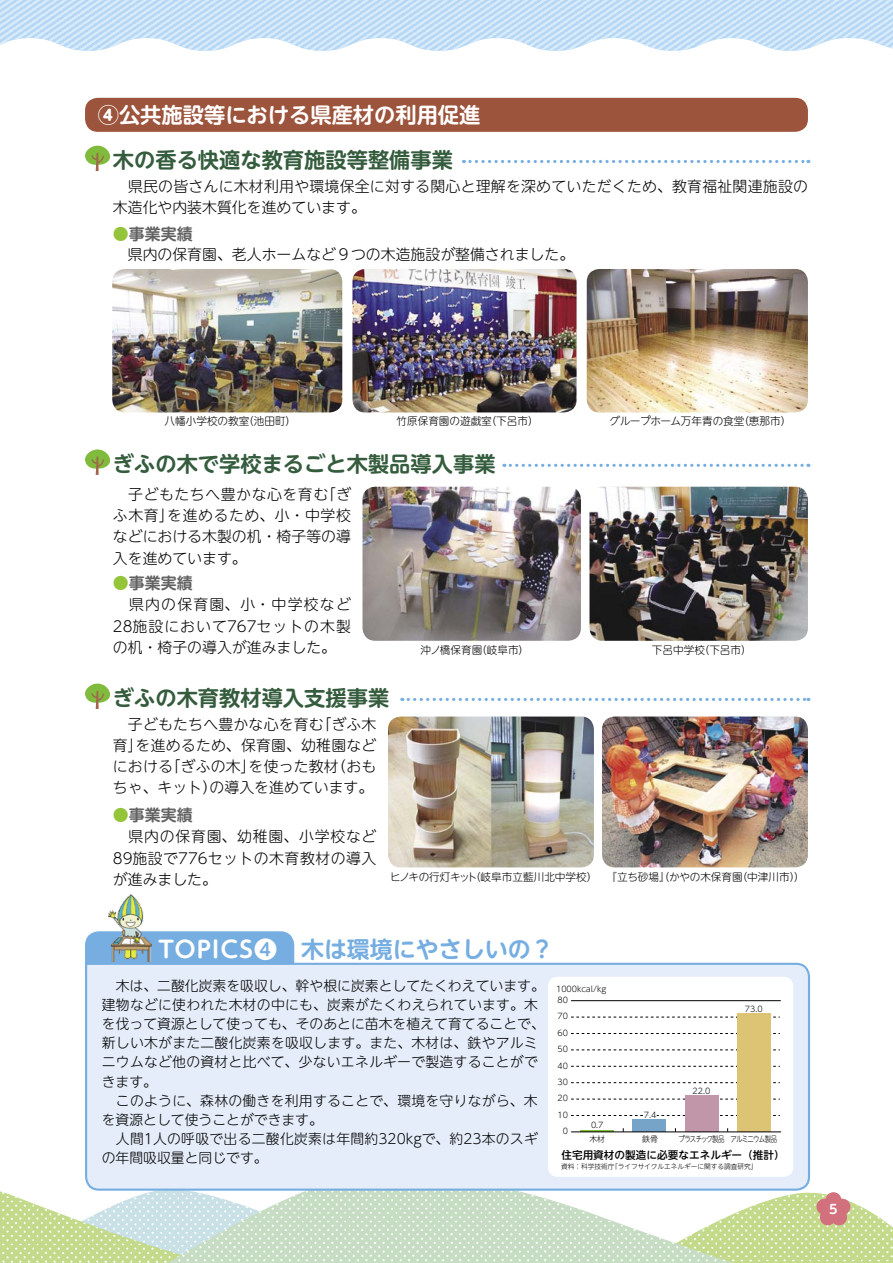
<style>
.page{position:relative;width:893px;height:1263px;background:#fff}
.page>*{position:absolute;margin:0;border:0;box-sizing:border-box;transform-origin:0 0}
.t1{font:700 22.95px "UD Shin M Go Pro De";color:#76aee1}
.t2{font:700 21.3px "UD Shin M Go Pro De";color:#345c3d}
.t3{font:700 21.3px "UD Shin M Go Pro De";color:#fff}
.t4{font:700 15.9px "UD Shin M Go Pro De";color:#636363}
.t5{font:300 14.85px/21.3px "UD Shin M Go Pro";letter-spacing:.015em;color:#000;text-align:justify}
.t6{font:300 13.8px/19.2px "UD Shin M Go Pro";letter-spacing:.02em;color:#000}
.t7{font:700 12.75px "UD Shin M Go Pro De";color:#fff}
.t8{font:300 10.65px "UD Shin M Go Pro";color:#000}
.t9{font:500 10.65px "UD Shin M Go Pro";color:#000}
.t10{font:300 10.65px "UD Shin M Go Pro";letter-spacing:-.02em;color:#000}
.t11{font:300 7.95px "UD Shin M Go Pro";color:#000}
.t12{font:300 7.95px "UD Shin M Go Pro";letter-spacing:-.105em;color:#000;scale:.8 1}
.t13{font:300 6.6px "UD Shin M Go Pro";color:#000}
.s1{font-family:"UD Shin M Go Pro";font-weight:800}
.s2{color:#94c43a}
.s3{color:#fff}
</style>
<div class="page">
<img style="left:0;top:0;width:893px;height:51px">
<img style="left:0;top:1191px;width:144px;height:72px">
<svg style="left:144px;top:1192px;width:24px;height:71px;background:#cce1d6"></svg>
<img style="left:168px;top:1192px;width:491px;height:71px">
<div style="left:85px;top:98px;width:723px;height:34px;background:#9d543c;border-radius:13px"></div>
<div style="left:86px;top:932px;width:207px;height:54px;background:#76aee1;border-radius:13px"></div>
<div style="left:85px;top:931px;width:209px;height:56px;border:2px solid #76aee1;border-radius:13px"></div>
<div style="left:84px;top:962px;width:727px;height:230px;background:#e4edf9"></div>
<img style="left:108px;top:894px;width:44px;height:67px">
<div style="left:548px;top:977px;width:245px;height:200px;background:#fff;border-radius:10px"></div>
<svg style="left:571px;top:1066px;width:209px;height:1px"></svg>
<svg style="left:571px;top:1050px;width:209px;height:1px"></svg>
<svg style="left:571px;top:1033px;width:209px;height:1px"></svg>
<div style="left:737px;top:1014px;width:34px;height:118px;background:#ddc475"></div>
<div style="left:686px;top:1096px;width:33px;height:36px;background:#c096a8"></div>
<svg style="left:571px;top:1082px;width:209px;height:18px"></svg>
<div style="left:705px;top:1087px;width:6px;height:8px;border:2px solid #fff;border-radius:50%"></div>
<div style="left:705px;top:1087px;width:5px;height:8px;border:2px solid #fff;border-radius:50%"></div>
<svg style="left:571px;top:1013px;width:209px;height:5px"></svg>
<div style="left:757px;top:1004px;width:6px;height:9px;border:2px solid #fff;border-radius:50%"></div>
<div style="left:757px;top:1005px;width:6px;height:7px;border:2px solid #fff;border-radius:50%"></div>
<svg style="left:571px;top:1106px;width:209px;height:27px"></svg>
<hr style="left:571px;top:1131px;width:210px;height:1px;background:#000">
<hr style="left:571px;top:1000px;width:210px;height:1px;background:#000">
<svg style="left:85px;top:145px;width:25px;height:26px"></svg>
<svg style="left:470px;top:160px;width:339px;height:3px"></svg>
<img style="left:112px;top:269px;width:230px;height:143px">
<img style="left:352px;top:269px;width:225px;height:143px">
<img style="left:587px;top:269px;width:221px;height:143px">
<svg style="left:85px;top:449px;width:25px;height:26px"></svg>
<svg style="left:504px;top:464px;width:305px;height:3px"></svg>
<img style="left:362px;top:487px;width:219px;height:154px">
<img style="left:589px;top:487px;width:219px;height:154px">
<svg style="left:85px;top:683px;width:25px;height:26px"></svg>
<svg style="left:402px;top:698px;width:407px;height:3px"></svg>
<img style="left:388px;top:716px;width:206px;height:151px">
<img style="left:602px;top:716px;width:206px;height:151px">
<svg style="left:659px;top:1188px;width:234px;height:75px"></svg>
<h2 class="t3" style="left:98px;top:97px;width:384px"><span class="s1">④</span>公共施設等における県産材の利用促進</h2>
<h2 class="t2" style="left:113px;top:143px;width:342px">木の香る快適な教育施設等整備事業</h2>
<p class="t5" style="left:113px;top:175px;width:697px">　県民の皆さんに木材利用や環境保全に対する関心と理解を深めていただくため、教育福祉関連施設の木造化や内装木質化を進めています。</p>
<p class="t4" style="left:113px;top:221px;width:81px"><span class="s2">●</span>事業実績</p>
<p class="t5" style="left:113px;top:243px;width:463px">　県内の保育園、老人ホームなど９つの木造施設が整備されました。</p>
<p class="t8" style="left:164px;top:412px;width:133px">八幡小学校の教室（池田町）</p>
<p class="t8" style="left:396px;top:412px;width:143px">竹原保育園の遊戯室（下呂市）</p>
<p class="t10" style="left:609px;top:412px;width:183px">グループホーム万年青の食堂（恵那市）</p>
<h2 class="t2" style="left:113px;top:447px;width:384px">ぎふの木で学校まるごと木製品導入事業</h2>
<p class="t5" style="left:113px;top:483px;width:240px">　子どもたちへ豊かな心を育む「ぎふ木育」を進めるため、小・中学校などにおける木製の机・椅子等の導入を進めています。</p>
<p class="t4" style="left:113px;top:570px;width:81px"><span class="s2">●</span>事業実績</p>
<p class="t5" style="left:113px;top:593px;width:240px">　県内の保育園、小・中学校など28施設において767セットの木製の机・椅子の導入が進みました。</p>
<h2 class="t2" style="left:113px;top:681px;width:278px">ぎふの木育教材導入支援事業</h2>
<p class="t5" style="left:113px;top:712px;width:265px">　子どもたちへ豊かな心を育む「ぎふ木育」を進めるため、保育園、幼稚園などにおける「ぎふの木」を使った教材（おもちゃ、キット）の導入を進めています。</p>
<p class="t4" style="left:113px;top:802px;width:81px"><span class="s2">●</span>事業実績</p>
<p class="t8" style="left:420px;top:641px;width:110px">沖ノ橋保育園（岐阜市）</p>
<p class="t8" style="left:652px;top:641px;width:101px">下呂中学校（下呂市）</p>
<p class="t5" style="left:113px;top:825px;width:265px">　県内の保育園、幼稚園、小学校など89施設で776セットの木育教材の導入が進みました。</p>
<p class="t8" style="left:390px;top:868px;width:416px">ヒノキの行灯キット（岐阜市立藍川北中学校） 『立ち砂場』（かやの木保育園（中津川市））</p>
<h1 class="t1" style="left:158px;top:930px;width:397px"><span class="s3">TOPICS❹</span> 木は環境にやさしいの？</h1>
<p class="t6" style="left:102px;top:975px;width:445px">　木は、二酸化炭素を吸収し、幹や根に炭素としてたくわえています。建物などに使われた木材の中にも、炭素がたくわえられています。木を伐って資源として使っても、そのあとに苗木を植えて育てることで、新しい木がまた二酸化炭素を吸収します。また、木材は、鉄やアルミニウムなど他の資材と比べて、少ないエネルギーで製造することができます。<br>　このように、森林の働きを利用することで、環境を守りながら、木を資源として使うことができます。<br>　人間1人の呼吸で出る二酸化炭素は年間約320kgで、約23本のスギの年間吸収量と同じです。</p>
<p class="t11" style="left:556px;top:982px;width:52px">1000kcal/kg</p>
<p class="t11" style="left:558px;top:993px;width:12px">80</p>
<p class="t11" style="left:558px;top:1010px;width:12px">70</p>
<p class="t11" style="left:558px;top:1026px;width:12px">60</p>
<p class="t11" style="left:558px;top:1043px;width:12px">50</p>
<p class="t11" style="left:558px;top:1059px;width:12px">40</p>
<p class="t11" style="left:558px;top:1075px;width:12px">30</p>
<p class="t11" style="left:558px;top:1092px;width:12px">20</p>
<p class="t11" style="left:558px;top:1108px;width:12px">10</p>
<p class="t11" style="left:563px;top:1125px;width:7px">0</p>
<p class="t11" style="left:591px;top:1118px;width:14px">0.7</p>
<p class="t11" style="left:644px;top:1108px;width:14px">7.4</p>
<p class="t11" style="left:693px;top:1085px;width:19px">22.0</p>
<p class="t11" style="left:745px;top:1002px;width:19px">73.0</p>
<p class="t11" style="left:589px;top:1132px;width:17px">木材</p>
<p class="t11" style="left:642px;top:1132px;width:17px">鉄骨</p>
<p class="t12" style="left:678px;top:1132px;width:125px">プラスチック製品 アルミニウム製品</p>
<p class="t9" style="left:561px;top:1146px;width:225px">住宅用資材の製造に必要なエネルギー（推計）</p>
<p class="t13" style="left:561px;top:1161px;width:198px">資料：科学技術庁「ライフサイクルエネルギーに関する調査研究」</p>
<p class="t7" style="left:829px;top:1198px;width:10px">5</p>
</div>
